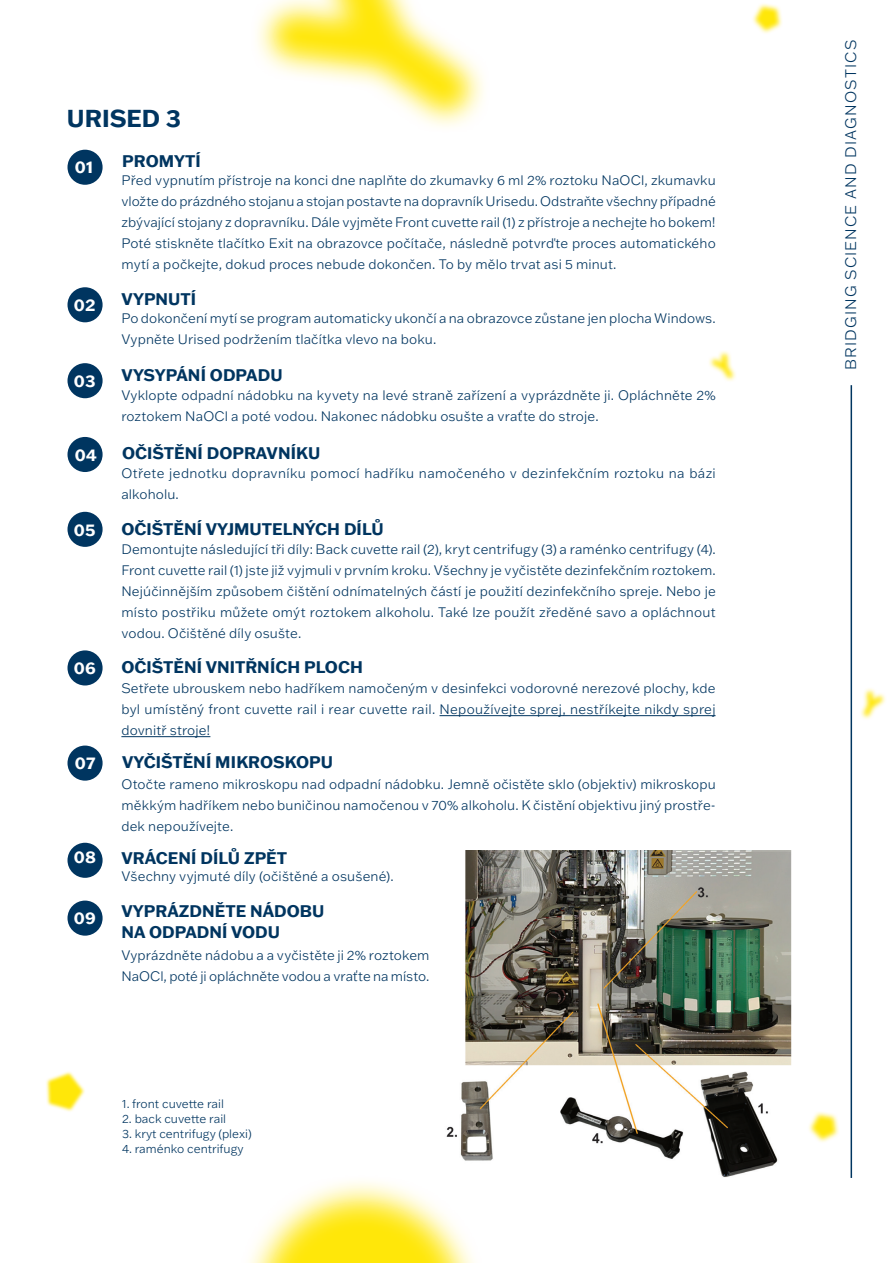
<style>
.page{position:relative;width:893px;height:1263px;background:#fff}
.page>*{position:absolute;margin:0;border:0;box-sizing:border-box;transform-origin:0 0}
.t1{font:700 24px "Franklin Gothic ATF";color:#003560}
.t2{font:700 16.5px/21px "Franklin Gothic ATF";color:#003560}
.t3{font:700 16.5px "Franklin Gothic ATF";color:#fff}
.t4{font:300 15px "Franklin Gothic ATF";letter-spacing:.08em;color:#003560}
.BioVendor_text_blok{font:300 13.5px/21px "Franklin Gothic ATF";letter-spacing:.01em;color:#003560;text-align:justify}
.BioVendor_text_prapor{font:300 12px "Franklin Gothic ATF";color:#003560}
</style>
<div class="page">
<hr style="left:850px;top:385px;width:2px;height:793px;background:#003560">
<svg style="left:861px;top:688px;width:25px;height:31px"></svg>
<svg style="left:864px;top:691px;width:18px;height:25px"></svg>
<svg style="left:709px;top:351px;width:27px;height:30px"></svg>
<svg style="left:712px;top:355px;width:21px;height:23px"></svg>
<div style="left:67px;top:150px;width:36px;height:35px;background:#003560;border-radius:50%"></div>
<div style="left:67px;top:287px;width:36px;height:35px;background:#003560;border-radius:50%"></div>
<svg style="left:46px;top:1071px;width:39px;height:41px"></svg>
<svg style="left:49px;top:1073px;width:34px;height:35px"></svg>
<svg style="left:250px;top:1181px;width:224px;height:82px"></svg>
<svg style="left:264px;top:1202px;width:195px;height:61px;background:#ffee5d"></svg>
<svg style="left:752px;top:4px;width:30px;height:29px"></svg>
<svg style="left:755px;top:7px;width:24px;height:23px"></svg>
<div style="left:67px;top:363px;width:36px;height:35px;background:#003560;border-radius:50%"></div>
<svg style="left:257px;top:6px;width:227px;height:121px"></svg>
<svg style="left:272px;top:0;width:199px;height:113px"></svg>
<svg style="left:809px;top:1112px;width:30px;height:30px"></svg>
<svg style="left:812px;top:1115px;width:23px;height:24px"></svg>
<img style="left:446px;top:851px;width:346px;height:327px">
<div style="left:67px;top:437px;width:36px;height:35px;background:#003560;border-radius:50%"></div>
<div style="left:67px;top:512px;width:36px;height:35px;background:#003560;border-radius:50%"></div>
<div style="left:67px;top:650px;width:36px;height:35px;background:#003560;border-radius:50%"></div>
<hr style="left:440px;top:715px;width:275px;height:1px;background:#003560">
<hr style="left:121px;top:736px;width:89px;height:1px;background:#003560">
<div style="left:67px;top:745px;width:36px;height:36px;background:#003560;border-radius:50%"></div>
<div style="left:67px;top:843px;width:36px;height:35px;background:#003560;border-radius:50%"></div>
<div style="left:67px;top:900px;width:36px;height:36px;background:#003560;border-radius:50%"></div>
<h3 class="t1" style="left:67px;top:102px;width:116px">URISED 3</h3>
<h4 class="t3" style="left:75px;top:156px;width:20px">01</h4>
<h3 class="t2" style="left:122px;top:150px;width:80px">PROMYTÍ</h3>
<p class="BioVendor_text_blok" style="left:122px;top:169px;width:596px">Před vypnutím přístroje na konci dne naplňte do zkumavky 6 ml 2% roztoku NaOCl, zkumavku vložte do prázdného stojanu a stojan postavte na dopravník Urisedu. Odstraňte všechny případné zbývající stojany z dopravníku. Dále vyjměte Front cuvette rail (1) z přístroje a nechejte ho bokem!<br>Poté stiskněte tlačítko Exit na obrazovce počítače, následně potvrďte proces automatického mytí a počkejte, dokud proces nebude dokončen. To by mělo trvat asi 5 minut.</p>
<h4 class="t3" style="left:74px;top:294px;width:23px">02</h4>
<h3 class="t2" style="left:122px;top:288px;width:76px">VYPNUTÍ</h3>
<p class="BioVendor_text_blok" style="left:122px;top:307px;width:596px">Po dokončení mytí se program automaticky ukončí a na obrazovce zůstane jen plocha Windows.<br>Vypněte Urised podržením tlačítka vlevo na boku.</p>
<h4 class="t3" style="left:74px;top:370px;width:23px">03</h4>
<h3 class="t2" style="left:122px;top:364px;width:162px">VYSYPÁNÍ ODPADU</h3>
<p class="BioVendor_text_blok" style="left:122px;top:384px;width:596px">Vyklopte odpadní nádobku na kyvety na levé straně zařízení a vyprázdněte ji. Opláchněte 2% roztokem NaOCl a poté vodou. Nakonec nádobku osušte a vraťte do stroje.</p>
<h4 class="t3" style="left:75px;top:444px;width:23px">04</h4>
<h4 class="t3" style="left:74px;top:518px;width:23px">05</h4>
<h4 class="t3" style="left:74px;top:657px;width:23px">06</h4>
<h4 class="t3" style="left:75px;top:752px;width:22px">07</h4>
<h4 class="t3" style="left:74px;top:846px;width:24px">08</h4>
<h4 class="t3" style="left:74px;top:907px;width:23px">09</h4>
<h3 class="t2" style="left:122px;top:442px;width:200px">OČIŠTĚNÍ DOPRAVNÍKU</h3>
<p class="BioVendor_text_blok" style="left:121px;top:463px;width:596px">Otřete jednotku dopravníku pomocí hadříku namočeného v dezinfekčním roztoku na bázi alkoholu.</p>
<h3 class="t2" style="left:122px;top:518px;width:264px">OČIŠTĚNÍ VYJMUTELNÝCH DÍLŮ</h3>
<p class="BioVendor_text_blok" style="left:121px;top:539px;width:596px">Demontujte následující tři díly: Back cuvette rail (2), kryt centrifugy (3) a raménko centrifugy (4).<br>Front cuvette rail (1) jste již vyjmuli v prvním kroku. Všechny je vyčistěte dezinfekčním roztokem.<br>Nejúčinnějším způsobem čištění odnímatelných částí je použití dezinfekčního spreje. Nebo je místo postřiku můžete omýt roztokem alkoholu. Také lze použít zředěné savo a opláchnout vodou. Očištěné díly osušte.</p>
<h3 class="t2" style="left:122px;top:656px;width:243px">OČIŠTĚNÍ VNITŘNÍCH PLOCH</h3>
<p class="BioVendor_text_blok" style="left:121px;top:677px;width:596px">Setřete ubrouskem nebo hadříkem namočeným v desinfekci vodorovné nerezové plochy, kde byl umístěný front cuvette rail i rear cuvette rail. Nepoužívejte sprej, nestříkejte nikdy sprej dovnitř stroje!</p>
<h3 class="t2" style="left:122px;top:751px;width:212px">VYČIŠTĚNÍ MIKROSKOPU</h3>
<p class="BioVendor_text_blok" style="left:121px;top:773px;width:596px">Otočte rameno mikroskopu nad odpadní nádobku. Jemně očistěte sklo (objektiv) mikroskopu měkkým hadříkem nebo buničinou namočenou v 70% alkoholu. K čistění objektivu jiný prostře&shy;dek nepoužívejte.</p>
<h3 class="t2" style="left:122px;top:847px;width:167px">VRÁCENÍ DÍLŮ ZPĚT</h3>
<p class="BioVendor_text_blok" style="left:121px;top:865px;width:274px">Všechny vyjmuté díly (očištěné a osušené).</p>
<h3 class="t2" style="left:122px;top:900px;width:204px">VYPRÁZDNĚTE NÁDOBU<br>NA ODPADNÍ VODU</h3>
<p class="BioVendor_text_blok" style="left:121px;top:945px;width:310px">Vyprázdněte nádobu a a vyčistěte ji 2% roztokem<br>NaOCl, poté ji opláchněte vodou a vraťte na místo.</p>
<p class="BioVendor_text_prapor" style="left:122px;top:1096px;width:103px">1. front cuvette rail</p>
<p class="BioVendor_text_prapor" style="left:122px;top:1111px;width:106px">2. back cuvette rail</p>
<p class="BioVendor_text_prapor" style="left:122px;top:1126px;width:131px">3. kryt centrifugy (plexi)</p>
<p class="BioVendor_text_prapor" style="left:122px;top:1141px;width:123px">4. raménko centrifugy</p>
<p class="t4" style="left:841px;top:370px;width:332px;rotate:-90deg">BRIDGING SCIENCE AND DIAGNOSTICS</p>
</div>
